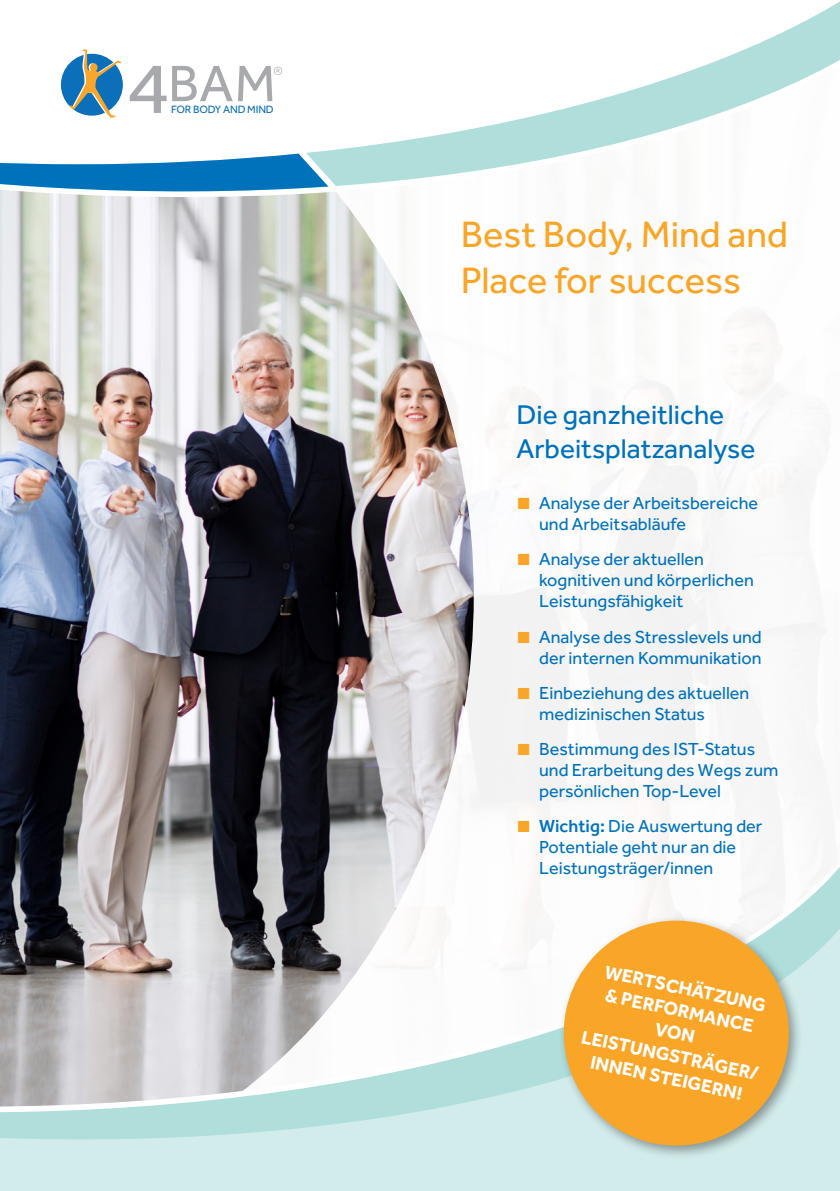
<style>
.page{position:relative;width:840px;height:1191px;background:#fff}
.page>*{position:absolute;margin:0;border:0;box-sizing:border-box;transform-origin:0 0}
.t1{font:38px/45.6px "Effra";color:#f9a628}
.t2{font:28px/33.6px "Effra";color:#0072bc}
.t3{font:700 19px/22.8px "Effra";color:#fff;text-align:center}
.t4{font:18px/21px "Effra";color:#0072bc}
.t5{font:11px "Effra";letter-spacing:-.01em;color:#0b6fb9}
.s1{font-family:"Arial";font-size:24px;color:#f9a628}
.s2{font-weight:500}
</style>
<div class="page">
<img style="left:0;top:219px;width:826px;height:620px">
<div style="left:0;top:1155px;width:839px;height:36px;background:#d1eceb"></div>
<svg style="left:0;top:844px;width:839px;height:311px"></svg>
<svg style="left:0;top:213px;width:357px;height:6px;background:#d6d8d5"></svg>
<svg style="left:0;top:2px;width:839px;height:211px"></svg>
<svg style="left:0;top:143px;width:342px;height:54px"></svg>
<svg style="left:172px;top:66px;width:60px;height:35px"></svg>
<svg style="left:238px;top:66px;width:44px;height:35px"></svg>
<div style="left:61px;top:54px;width:62px;height:62px;background:#0b6fb9;border-radius:50%"></div>
<svg style="left:69px;top:49px;width:53px;height:69px"></svg>
<svg style="left:130px;top:66px;width:36px;height:47px"></svg>
<div style="left:557px;top:915px;width:245px;height:244px;background:#3c3c3b;opacity:.5"></div>
<svg style="left:553px;top:910px;width:245px;height:246px;background:#ecbc69"></svg>
<p class="t5" style="left:171px;top:103px;width:104px">FOR BODY AND MIND</p>
<h1 class="t1" style="left:460px;top:211px;width:329px">Best Body, Mind and<br>Place for success</h1>
<h2 class="t2" style="left:516px;top:397px;width:240px">Die ganzheitliche<br>Arbeitsplatzanalyse</h2>
<p class="t4" style="left:539px;top:492px;width:220px;text-indent:-23px"><span class="s1">■</span> Analyse der Arbeitsbereiche und Arbeitsabläufe</p>
<p class="t4" style="left:539px;top:548px;width:216px;text-indent:-23px"><span class="s1">■</span> Analyse der aktuellen kognitiven und körperlichen<br>Leistungsfähigkeit</p>
<p class="t4" style="left:516px;top:626px;width:247px;text-align:right"><span class="s1">■</span> Analyse des Stresslevels und der internen Kommunikation</p>
<p class="t4" style="left:539px;top:682px;width:212px;text-indent:-23px"><span class="s1">■</span> Einbeziehung des aktuellen medizinischen Status</p>
<p class="t4" style="left:539px;top:738px;width:241px;text-indent:-23px"><span class="s1">■</span> Bestimmung des IST-Status und Erarbeitung des Wegs zum persönlichen Top-Level</p>
<p class="t4" style="left:539px;top:815px;width:225px;text-indent:-23px"><span class="s1">■</span> <span class="s2">Wichtig:</span> Die Auswertung der<br>Potentiale geht nur an die<br>Leistungsträger/innen</p>
<p class="t3" style="left:598px;top:957px;width:182px;rotate:12deg">WERTSCHÄTZUNG &amp; PERFORMANCE<br>VON<br>LEISTUNGSTRÄGER/<br>INNEN STEIGERN!</p>
</div>
